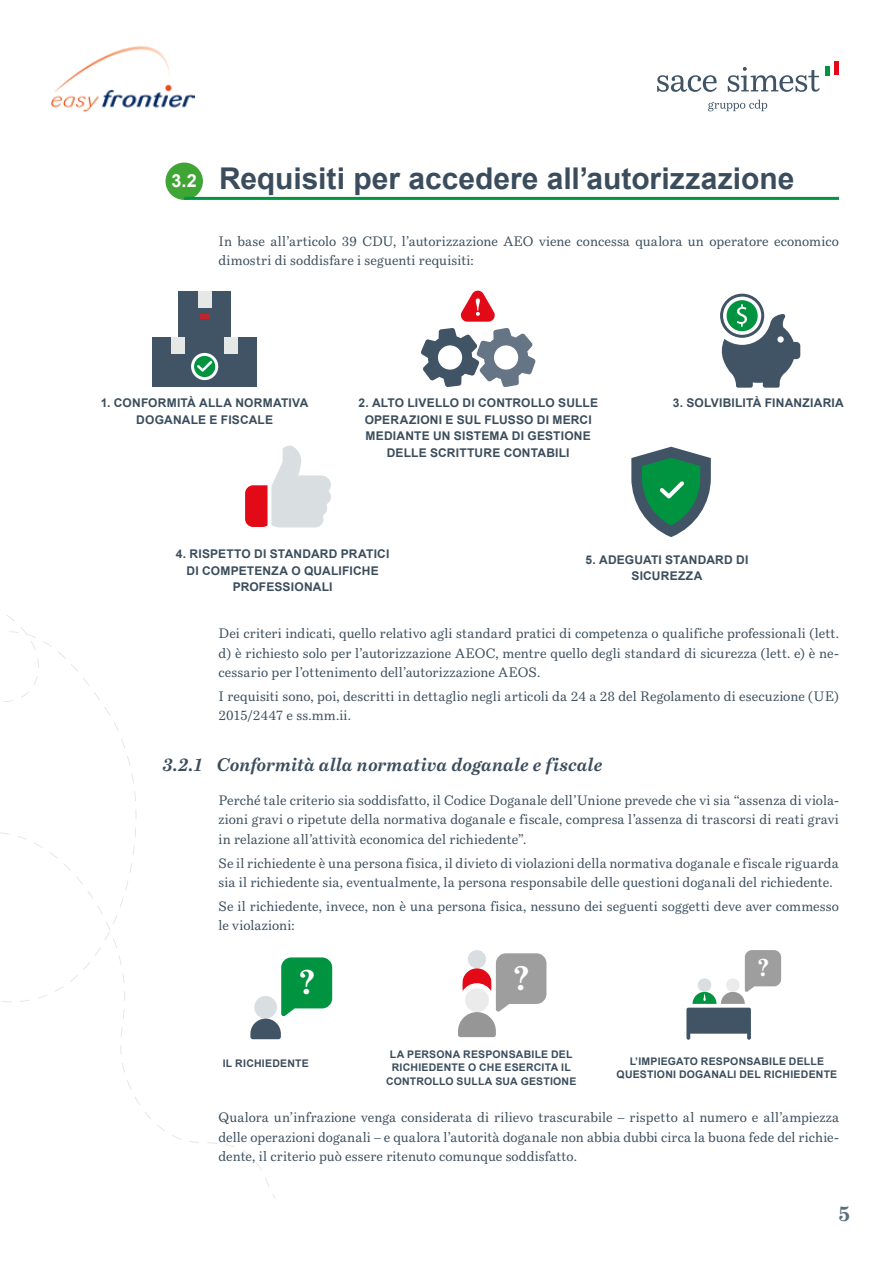
<style>
.page{position:relative;width:893px;height:1263px;background:#fff}
.page>*{position:absolute;margin:0;border:0;box-sizing:border-box;transform-origin:0 0}
.t1{font:700 33.6px "Bressay W01";color:#fff}
.t2{font:700 33.45px "Bressay W01";color:#fff}
.t3{font:700 30px "Arial";color:#3b4d5c}
.t4{font:700 24px "Bressay W01";color:#fff}
.t5{font:700 21px "Bressay W01";color:#57707d}
.t6{font:italic 700 18px "Bressay W01";color:#3b4d5c}
.t7{font:13.5px/19.5px "Bressay W01";letter-spacing:.01em;color:#3b4d5c}
.t8{font:700 12px/16.5px "Arial";letter-spacing:.015em;color:#3b4d5c;text-align:center}
.t9{font:700 10.5px/13.5px "Arial";letter-spacing:.02em;color:#3b4d5c;text-align:center}
.s1{font-size:18px;color:#fff}
</style>
<div class="page">
<div style="left:165px;top:163px;width:38px;height:37px;background:#3fa535;border-radius:50%"></div>
<hr style="left:184px;top:197px;width:655px;height:3px;background:#009541">
<div style="left:178px;top:291px;width:53px;height:50px;background:#405466"></div>
<svg style="left:200px;top:314px;width:9px;height:4px"></svg>
<div style="left:152px;top:337px;width:105px;height:50px;background:#405466"></div>
<div style="left:224px;top:337px;width:13px;height:17px;background:#e6e8e6"></div>
<div style="left:198px;top:291px;width:13px;height:16px;background:#e6e8e6"></div>
<div style="left:172px;top:337px;width:13px;height:17px;background:#e6e8e6"></div>
<svg style="left:193px;top:354px;width:24px;height:25px"></svg>
<div style="left:191px;top:353px;width:27px;height:27px;border:3px solid #fff;border-radius:50%"></div>
<svg style="left:197px;top:361px;width:15px;height:11px"></svg>
<svg style="left:720px;top:293px;width:80px;height:95px"></svg>
<svg style="left:460px;top:290px;width:35px;height:32px"></svg>
<svg style="left:421px;top:328px;width:115px;height:59px"></svg>
<svg style="left:245px;top:446px;width:86px;height:81px"></svg>
<svg style="left:631px;top:447px;width:80px;height:90px"></svg>
<svg style="left:275px;top:957px;width:57px;height:82px"></svg>
<div style="left:468px;top:950px;width:18px;height:18px;background:#d9dee0;border-radius:50%"></div>
<svg style="left:458px;top:953px;width:88px;height:84px"></svg>
<svg style="left:686px;top:950px;width:95px;height:90px"></svg>
<svg style="left:0;top:615px;width:275px;height:583px"></svg>
<img style="left:52px;top:46px;width:143px;height:65px">
<div style="left:825px;top:66px;width:5px;height:9px;background:#009640"></div>
<div style="left:834px;top:61px;width:5px;height:14px;background:#e30a17"></div>
<svg style="left:657px;top:75px;width:60px;height:17px"></svg>
<svg style="left:728px;top:67px;width:92px;height:25px"></svg>
<svg style="left:708px;top:100px;width:59px;height:11px"></svg>
<h3 class="t3" style="left:172px;top:159px;width:624px"><span class="s1">3.2</span> Requisiti per accedere all’autorizzazione</h3>
<p class="t7" style="left:219px;top:231px;width:622px">In base all’articolo 39 CDU, l’autorizzazione AEO viene concessa qualora un operatore economico dimostri di soddisfare i seguenti requisiti:</p>
<p class="t8" style="left:101px;top:395px;width:209px">1. CONFORMITÀ ALLA NORMATIVA<br>DOGANALE E FISCALE</p>
<p class="t8" style="left:358px;top:395px;width:241px">2. ALTO LIVELLO DI CONTROLLO SULLE</p>
<p class="t8" style="left:673px;top:395px;width:173px">3. SOLVIBILITÀ FINANZIARIA</p>
<p class="t8" style="left:365px;top:412px;width:229px">OPERAZIONI E SUL FLUSSO DI MERCI<br>MEDIANTE UN SISTEMA DI GESTIONE<br>DELLE SCRITTURE CONTABILI</p>
<p class="t8" style="left:176px;top:546px;width:215px">4. RISPETTO DI STANDARD PRATICI<br>DI COMPETENZA O QUALIFICHE<br>PROFESSIONALI</p>
<p class="t8" style="left:586px;top:551px;width:164px">5. ADEGUATI STANDARD DI<br>SICUREZZA</p>
<p class="t7" style="left:219px;top:624px;width:622px;text-align:justify">Dei criteri indicati, quello relativo agli standard pratici di competenza o qualifiche professionali (lett. d) è richiesto solo per l’autorizzazione AEOC, mentre quello degli standard di sicurezza (lett. e) è ne&shy;cessario per l’ottenimento dell’autorizzazione AEOS.</p>
<p class="t7" style="left:219px;top:686px;width:622px">I requisiti sono, poi, descritti in dettaglio negli articoli da 24 a 28 del Regolamento di esecuzione (UE)<br>2015/2447 e ss.mm.ii.</p>
<h3 class="t6" style="left:163px;top:753px;width:441px">3.2.1 Conformità alla normativa doganale e fiscale</h3>
<p class="t7" style="left:219px;top:790px;width:622px;text-align:justify">Perché tale criterio sia soddisfatto, il Codice Doganale dell’Unione prevede che vi sia “assenza di viola&shy;zioni gravi o ripetute della normativa doganale e fiscale, compresa l’assenza di trascorsi di reati gravi in relazione all’attività economica del richiedente”.</p>
<p class="t7" style="left:219px;top:853px;width:622px">Se il richiedente è una persona fisica, il divieto di violazioni della normativa doganale e fiscale riguarda sia il richiedente sia, eventualmente, la persona responsabile delle questioni doganali del richiedente.</p>
<p class="t7" style="left:219px;top:896px;width:622px">Se il richiedente, invece, non è una persona fisica, nessuno dei seguenti soggetti deve aver commesso le violazioni:</p>
<h1 class="t1" style="left:299px;top:962px;width:18px">?</h1>
<h2 class="t2" style="left:513px;top:958px;width:18px">?</h2>
<h3 class="t4" style="left:757px;top:953px;width:13px">?</h3>
<p class="t9" style="left:223px;top:1057px;width:87px">IL RICHIEDENTE</p>
<p class="t9" style="left:386px;top:1047px;width:192px">LA PERSONA RESPONSABILE DEL<br>RICHIEDENTE O CHE ESERCITA IL<br>CONTROLLO SULLA SUA GESTIONE</p>
<p class="t9" style="left:617px;top:1054px;width:222px">L’IMPIEGATO RESPONSABILE DELLE<br>QUESTIONI DOGANALI DEL RICHIEDENTE</p>
<p class="t7" style="left:219px;top:1108px;width:622px;text-align:justify">Qualora un’infrazione venga considerata di rilievo trascurabile – rispetto al numero e all’ampiezza delle operazioni doganali – e qualora l’autorità doganale non abbia dubbi circa la buona fede del richie&shy;dente, il criterio può essere ritenuto comunque soddisfatto.</p>
<h3 class="t5" style="left:838px;top:1200px;width:13px">5</h3>
</div>
